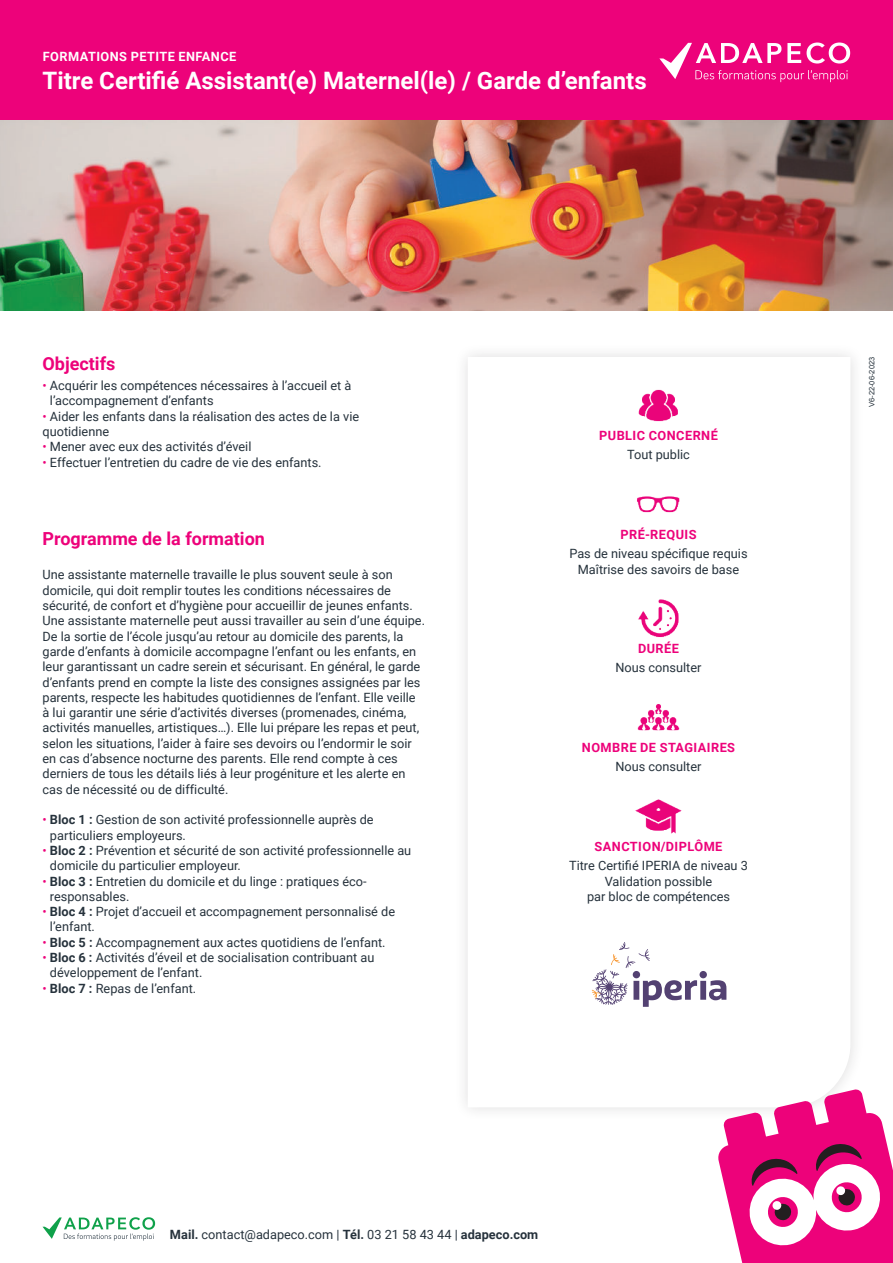
<style>
.page{position:relative;width:893px;height:1263px;background:#fff}
.page>*{position:absolute;margin:0;border:0;box-sizing:border-box;transform-origin:0 0}
.t1{font:700 24px "Roboto";color:#fff}
.t2{font:700 18px "Roboto";color:#ed027a}
.t3{font:12.75px/15.3px "Roboto";color:#26323c}
.t4{font:700 12.75px "Roboto";letter-spacing:.035em;color:#ed027a}
.t5{font:700 12.75px "Roboto";letter-spacing:.035em;color:#fff}
.t6{font:7.5px "Arial";color:#26323c}
.s1{color:#ed027a}
.s2{font-weight:700}
</style>
<div class="page">
<img style="left:0;top:119px;width:893px;height:191px">
<div style="left:0;top:0;width:893px;height:119px;background:#ed027a"></div>
<img style="left:638px;top:389px;width:40px;height:33px">
<img style="left:637px;top:496px;width:43px;height:17px">
<img style="left:638px;top:599px;width:41px;height:38px">
<img style="left:637px;top:704px;width:43px;height:27px">
<img style="left:635px;top:799px;width:47px;height:35px">
<svg style="left:43px;top:1217px;width:112px;height:24px"></svg>
<svg style="left:718px;top:1089px;width:175px;height:174px"></svg>
<svg style="left:592px;top:942px;width:134px;height:65px"></svg>
<svg style="left:659px;top:43px;width:191px;height:39px"></svg>
<p class="t5" style="left:43px;top:51px;width:195px">FORMATIONS PETITE ENFANCE</p>
<h1 class="t1" style="left:43px;top:64px;width:606px">Titre Certifié Assistant(e) Maternel(le) / Garde d’enfants</h1>
<h2 class="t2" style="left:43px;top:351px;width:74px">Objectifs</h2>
<p class="t3" style="left:50px;top:379px;width:303px;text-indent:-7px"><span class="s1">•</span> Acquérir les compétences nécessaires à l’accueil et à l’accompagnement d’enfants</p>
<p class="t3" style="left:43px;top:409px;width:318px"><span class="s1">•</span> Aider les enfants dans la réalisation des actes de la vie quotidienne</p>
<p class="t3" style="left:43px;top:440px;width:210px"><span class="s1">•</span> Mener avec eux des activités d’éveil</p>
<p class="t3" style="left:43px;top:455px;width:281px"><span class="s1">•</span> Effectuer l’entretien du cadre de vie des enfants.</p>
<h2 class="t2" style="left:43px;top:526px;width:224px">Programme de la formation</h2>
<p class="t3" style="left:43px;top:568px;width:384px">Une assistante maternelle travaille le plus souvent seule à son domicile, qui doit remplir toutes les conditions nécessaires de sécurité, de confort et d’hygiène pour accueillir de jeunes enfants.<br>Une assistante maternelle peut aussi travailler au sein d’une équipe.<br>De la sortie de l’école jusqu’au retour au domicile des parents, la garde d’enfants à domicile accompagne l’enfant ou les enfants, en leur garantissant un cadre serein et sécurisant. En général, le garde d’enfants prend en compte la liste des consignes assignées par les parents, respecte les habitudes quotidiennes de l’enfant. Elle veille à lui garantir une série d’activités diverses (promenades, cinéma, activités manuelles, artistiques…). Elle lui prépare les repas et peut, selon les situations, l’aider à faire ses devoirs ou l’endormir le soir en cas d’absence nocturne des parents. Elle rend compte à ces derniers de tous les détails liés à leur progéniture et les alerte en cas de nécessité ou de difficulté.</p>
<p class="t3" style="left:50px;top:813px;width:325px;text-indent:-7px"><span class="s1">•</span> <span class="s2">Bloc 1 :</span> Gestion de son activité professionnelle auprès de particuliers employeurs.</p>
<p class="t3" style="left:50px;top:843px;width:363px;text-indent:-7px"><span class="s1">•</span> <span class="s2">Bloc 2 :</span> Prévention et sécurité de son activité professionnelle au domicile du particulier employeur.</p>
<p class="t3" style="left:50px;top:874px;width:318px;text-indent:-7px"><span class="s1">•</span> <span class="s2">Bloc 3 :</span> Entretien du domicile et du linge : pratiques éco&shy;responsables.</p>
<p class="t3" style="left:50px;top:905px;width:347px;text-indent:-7px"><span class="s1">•</span> <span class="s2">Bloc 4 :</span> Projet d’accueil et accompagnement personnalisé de l’enfant.</p>
<p class="t3" style="left:43px;top:935px;width:345px"><span class="s1">•</span> <span class="s2">Bloc 5 :</span> Accompagnement aux actes quotidiens de l’enfant.</p>
<p class="t3" style="left:50px;top:951px;width:326px;text-indent:-7px"><span class="s1">•</span> <span class="s2">Bloc 6 :</span> Activités d’éveil et de socialisation contribuant au développement de l’enfant.</p>
<p class="t3" style="left:43px;top:981px;width:155px"><span class="s1">•</span> <span class="s2">Bloc 7 :</span> Repas de l’enfant.</p>
<p class="t4" style="left:599px;top:430px;width:120px">PUBLIC CONCERNÉ</p>
<p class="t3" style="left:627px;top:448px;width:64px">Tout public</p>
<p class="t4" style="left:620px;top:529px;width:78px">PRÉ-REQUIS</p>
<p class="t3" style="left:569px;top:545px;width:180px;text-align:center">Pas de niveau spécifique requis<br>Maîtrise des savoirs de base</p>
<p class="t4" style="left:638px;top:643px;width:42px">DURÉE</p>
<p class="t3" style="left:615px;top:661px;width:88px">Nous consulter</p>
<p class="t4" style="left:582px;top:738px;width:155px">NOMBRE DE STAGIAIRES</p>
<p class="t3" style="left:615px;top:760px;width:88px">Nous consulter</p>
<p class="t4" style="left:595px;top:837px;width:129px">SANCTION/DIPLÔME</p>
<p class="t3" style="left:569px;top:857px;width:180px;text-align:center">Titre Certifié IPERIA de niveau 3<br>Validation possible<br>par bloc de compétences</p>
<p class="t3" style="left:170px;top:1228px;width:370px"><span class="s2">Mail.</span> contact@adapeco.com | <span class="s2">Tél.</span> 03 21 58 43 44 | <span class="s2">adapeco.com</span></p>
<p class="t6" style="left:867px;top:407px;width:52px;rotate:-90deg">V6-22-06-2023</p>
</div>
